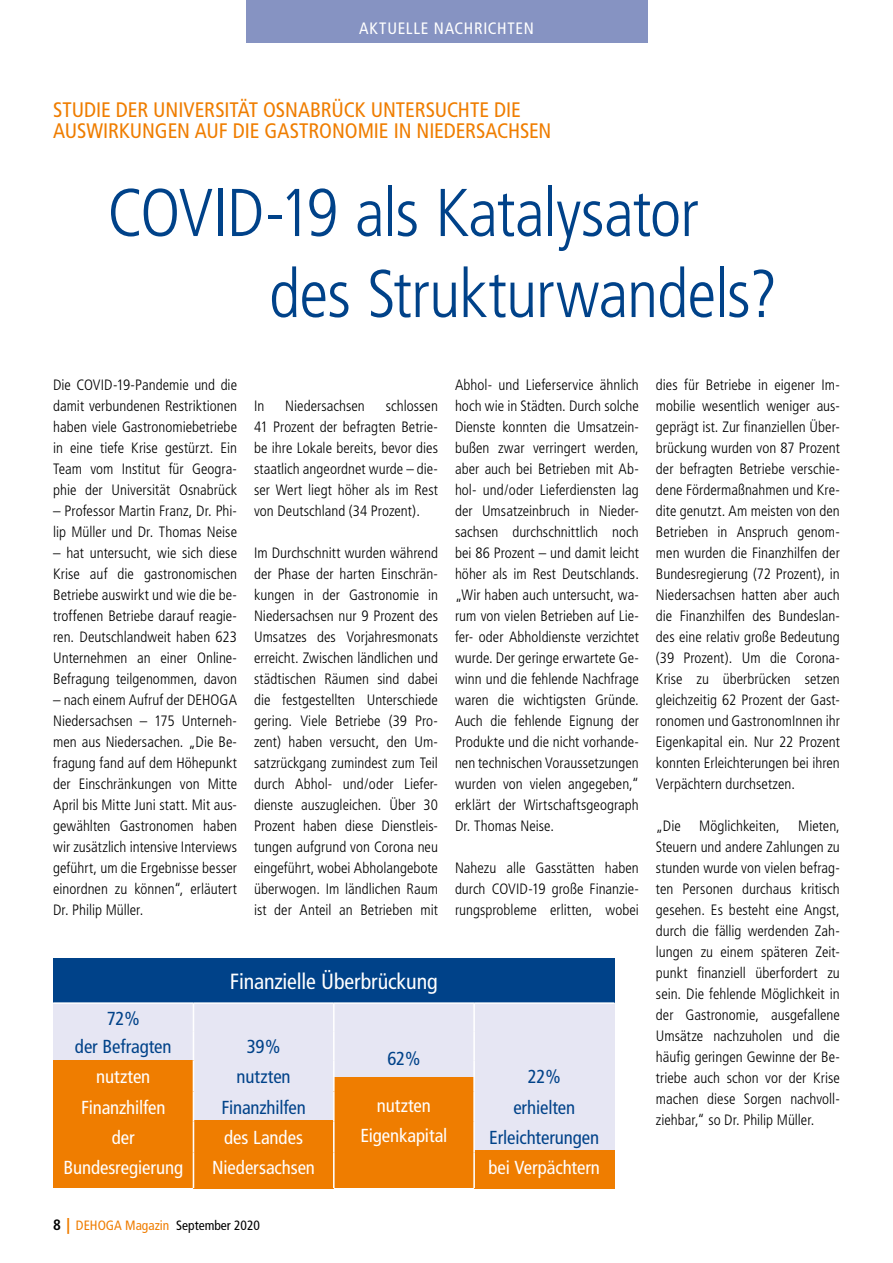
<style>
.page{position:relative;width:893px;height:1263px;background:#fff}
.page>*{position:absolute;margin:0;border:0;box-sizing:border-box;transform-origin:0 0}
.t1{font:300 condensed 67.5px/81px "Frutiger";letter-spacing:-.02em;color:#004289}
.t2{font:condensed 21.9px "Frutiger";letter-spacing:-.005em;color:#fff}
.t3{font:condensed 21px/21px "Frutiger";letter-spacing:-.005em;color:#ef7d00}
.t4{font:condensed 18.75px "Frutiger";letter-spacing:-.005em;color:#fff}
.t5{font:condensed 18.75px/28.7px "Frutiger";letter-spacing:-.005em;color:#004289;text-align:center}
.t6{font:condensed 16.5px "Frutiger";letter-spacing:.04em;color:#fff}
.t7{font:300 condensed 15px/21px "Frutiger";color:#000;text-align:justify}
.t8{font:condensed 13.5px "Frutiger";color:#ef7d00}
.s1{font-weight:700;font-size:15px;color:#000}
.s2{font-family:"The Sans Bold Expert";font-stretch:normal;font-size:15px}
.s3{color:#000}
</style>
<div class="page">
<div style="left:246px;top:0;width:401px;height:43px;background:#8693c2"></div>
<div style="left:53px;top:968px;width:561px;height:220px;background:#e6e6f3"></div>
<div style="left:53px;top:1060px;width:140px;height:128px;background:#ef7d00"></div>
<div style="left:193px;top:1120px;width:141px;height:68px;background:#ef7d00"></div>
<div style="left:334px;top:1077px;width:140px;height:111px;background:#ef7d00"></div>
<div style="left:474px;top:1150px;width:140px;height:38px;background:#ef7d00"></div>
<div style="left:53px;top:959px;width:561px;height:44px;background:#004289"></div>
<hr style="left:333px;top:1004px;width:2px;height:28px;background:#fff">
<hr style="left:473px;top:1004px;width:2px;height:28px;background:#fff">
<svg style="left:193px;top:1004px;width:1px;height:56px"></svg>
<hr style="left:333px;top:1032px;width:2px;height:28px;background:#fff">
<hr style="left:473px;top:1032px;width:2px;height:28px;background:#fff">
<hr style="left:193px;top:1060px;width:1px;height:31px;background:#fff">
<hr style="left:333px;top:1060px;width:2px;height:31px;background:#fff">
<hr style="left:473px;top:1060px;width:2px;height:31px;background:#fff">
<hr style="left:193px;top:1091px;width:1px;height:30px;background:#fff">
<hr style="left:333px;top:1091px;width:2px;height:30px;background:#fff">
<hr style="left:473px;top:1091px;width:2px;height:30px;background:#fff">
<hr style="left:193px;top:1121px;width:1px;height:31px;background:#fff">
<hr style="left:333px;top:1121px;width:2px;height:31px;background:#fff">
<hr style="left:473px;top:1121px;width:2px;height:31px;background:#fff">
<hr style="left:193px;top:1152px;width:1px;height:36px;background:#fff">
<hr style="left:333px;top:1152px;width:2px;height:36px;background:#fff">
<hr style="left:473px;top:1152px;width:2px;height:36px;background:#fff">
<hr style="left:53px;top:1002px;width:140px;height:2px;background:#fff">
<hr style="left:193px;top:1002px;width:141px;height:2px;background:#fff">
<hr style="left:334px;top:1002px;width:140px;height:2px;background:#fff">
<hr style="left:474px;top:1002px;width:140px;height:2px;background:#fff">
<p class="t6" style="left:359px;top:19px;width:176px">AKTUELLE NACHRICHTEN</p>
<h3 class="t3" style="left:53px;top:99px;width:500px">STUDIE DER UNIVERSITÄT OSNABRÜCK UNTERSUCHTE DIE<br>AUSWIRKUNGEN AUF DIE GASTRONOMIE IN NIEDERSACHSEN</h3>
<h1 class="t1" style="left:269px;top:173px;width:510px;text-indent:-162px">COVID-19 als Katalysator des Strukturwandels?</h1>
<p class="t7" style="left:53px;top:375px;width:185px">Die COVID-19-Pandemie und die damit verbundenen Restriktionen haben viele Gastronomiebetriebe in eine tiefe Krise gestürzt. Ein Team vom Institut für Geogra&shy;phie der Universität Osnabrück</p>
<p class="t7" style="left:53px;top:501px;width:185px">– Professor Martin Franz, Dr. Phi&shy;lip Müller und Dr. Thomas Neise</p>
<p class="t7" style="left:53px;top:543px;width:185px">– hat untersucht, wie sich diese Krise auf die gastronomischen Betriebe auswirkt und wie die be&shy;troffenen Betriebe darauf reagie&shy;ren. Deutschlandweit haben 623<br>Unternehmen an einer Online-Befragung teilgenommen, davon</p>
<p class="t7" style="left:53px;top:690px;width:185px">– nach einem Aufruf der DEHOGA Niedersachsen – 175 Unterneh&shy;men aus Niedersachen. „Die Be&shy;fragung fand auf dem Höhepunkt der Einschränkungen von Mitte April bis Mitte Juni statt. Mit aus&shy;gewählten Gastronomen haben wir zusätzlich intensive Interviews geführt, um die Ergebnisse besser einordnen zu können“, erläutert Dr. Philip Müller.</p>
<p class="t7" style="left:254px;top:396px;width:185px;text-indent:132px">schlossen 41 Prozent der befragten Betrie&shy;be ihre Lokale bereits, bevor dies staatlich angeordnet wurde – die&shy;ser Wert liegt höher als im Rest von Deutschland (34 Prozent).</p>
<p class="t7" style="left:254px;top:543px;width:185px">Im Durchschnitt wurden während der Phase der harten Einschrän&shy;kungen in der Gastronomie in Niedersachsen nur 9 Prozent des Umsatzes des Vorjahresmonats erreicht. Zwischen ländlichen und städtischen Räumen sind dabei die festgestellten Unterschiede gering. Viele Betriebe (39 Pro&shy;zent) haben versucht, den Um&shy;satzrückgang zumindest zum Teil durch Abhol- und/oder Liefer&shy;dienste auszugleichen. Über 30<br>Prozent haben diese Dienstleis&shy;tungen aufgrund von Corona neu eingeführt, wobei Abholangebote überwogen. Im ländlichen Raum ist der Anteil an Betrieben mit</p>
<p class="t7" style="left:254px;top:396px;width:12px">In</p>
<p class="t7" style="left:285px;top:396px;width:81px">Niedersachsen</p>
<p class="t7" style="left:455px;top:375px;width:185px">Abhol- und Lieferservice ähnlich hoch wie in Städten. Durch solche Dienste konnten die Umsatzein&shy;bußen zwar verringert werden, aber auch bei Betrieben mit Ab&shy;hol- und/oder Lieferdiensten lag der Umsatzeinbruch in Nieder&shy;sachsen durchschnittlich noch bei 86 Prozent – und damit leicht höher als im Rest Deutschlands. „Wir haben auch untersucht, wa&shy;rum von vielen Betrieben auf Lie&shy;fer- oder Abholdienste verzichtet wurde. Der geringe erwartete Ge&shy;winn und die fehlende Nachfrage waren die wichtigsten Gründe.<br>Auch die fehlende Eignung der Produkte und die nicht vorhande&shy;nen technischen Voraussetzungen wurden von vielen angegeben,“ erklärt der Wirtschaftsgeograph Dr. Thomas Neise.</p>
<p class="t7" style="left:455px;top:858px;width:185px">Nahezu alle Gasstätten haben durch COVID-19 große Finanzie&shy;rungsprobleme erlitten, wobei</p>
<p class="t5" style="left:75px;top:1004px;width:98px">72%<br>der Befragten</p>
<h2 class="t2" style="left:230px;top:969px;width:209px">Finanzielle Überbrückung</h2>
<p class="t5" style="left:247px;top:1032px;width:35px">39%</p>
<p class="t5" style="left:387px;top:1044px;width:35px">62%</p>
<p class="t4" style="left:96px;top:1065px;width:56px">nutzten</p>
<p class="t5" style="left:237px;top:1062px;width:56px">nutzten</p>
<p class="t5" style="left:528px;top:1062px;width:35px">22%</p>
<p class="t4" style="left:81px;top:1096px;width:86px">Finanzhilfen</p>
<p class="t5" style="left:221px;top:1093px;width:86px">Finanzhilfen</p>
<p class="t4" style="left:377px;top:1094px;width:56px">nutzten</p>
<p class="t5" style="left:513px;top:1093px;width:63px">erhielten</p>
<p class="t4" style="left:112px;top:1127px;width:24px">der</p>
<p class="t4" style="left:224px;top:1127px;width:80px">des Landes</p>
<p class="t4" style="left:360px;top:1124px;width:88px">Eigenkapital</p>
<p class="t5" style="left:489px;top:1123px;width:112px">Erleichterungen</p>
<p class="t4" style="left:64px;top:1156px;width:121px">Bundesregierung</p>
<p class="t4" style="left:212px;top:1156px;width:104px">Niedersachsen</p>
<p class="t4" style="left:488px;top:1156px;width:113px">bei Verpächtern</p>
<p class="t8" style="left:53px;top:1217px;width:208px"><span class="s1">8</span><span class="s2">]</span>DEHOGA Magazin <span class="s3">September 2020</span></p>
<p class="t7" style="left:656px;top:375px;width:185px">dies für Betriebe in eigener Im&shy;mobilie wesentlich weniger aus&shy;geprägt ist. Zur finanziellen Über&shy;brückung wurden von 87 Prozent der befragten Betriebe verschie&shy;dene Fördermaßnahmen und Kre&shy;dite genutzt. Am meisten von den Betrieben in Anspruch genom&shy;men wurden die Finanzhilfen der Bundesregierung (72 Prozent), in Niedersachsen hatten aber auch die Finanzhilfen des Bundeslan&shy;des eine relativ große Bedeutung (39 Prozent). Um die Corona-Krise zu überbrücken setzen gleichzeitig 62 Prozent der Gast&shy;ronomen und GastronomInnen ihr Eigenkapital ein. Nur 22 Prozent konnten Erleichterungen bei ihren Verpächtern durchsetzen.</p>
<p class="t7" style="left:656px;top:816px;width:185px">„Die Möglichkeiten, Mieten, Steuern und andere Zahlungen zu stunden wurde von vielen befrag&shy;ten Personen durchaus kritisch gesehen. Es besteht eine Angst, durch die fällig werdenden Zah&shy;lungen zu einem späteren Zeit&shy;punkt finanziell überfordert zu sein. Die fehlende Möglichkeit in der Gastronomie, ausgefallene Umsätze nachzuholen und die häufig geringen Gewinne der Be&shy;triebe auch schon vor der Krise machen diese Sorgen nachvoll&shy;ziehbar,“ so Dr. Philip Müller.</p>
</div>
